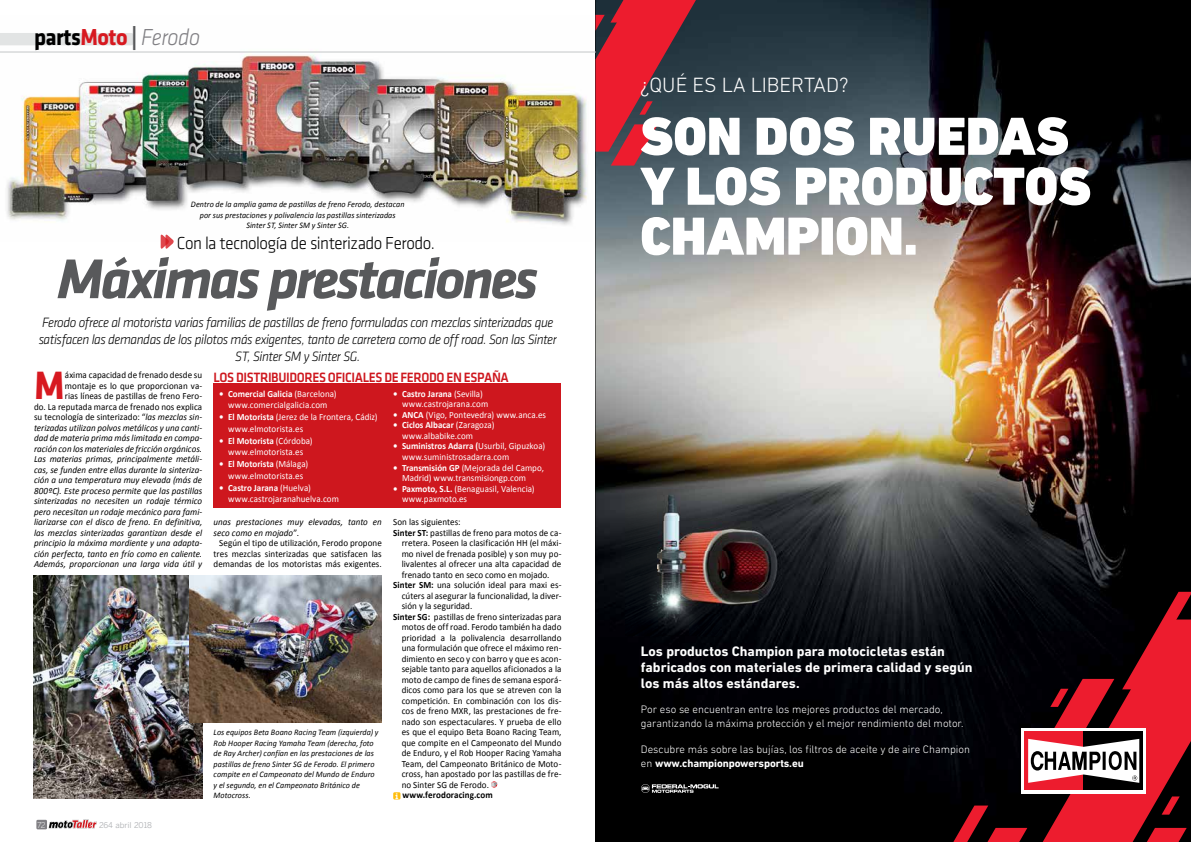
<style>
.page{position:relative;width:1191px;height:842px;background:#fff}
.page>*{position:absolute;margin:0;border:0;box-sizing:border-box;transform-origin:0 0}
.t1{font:italic 700 58px "Klavika";letter-spacing:-.055em;color:#58595b}
.t2{font:900 54.5px/49.9px "DIN Next LT Pro";letter-spacing:-.005em;color:#fff}
.t3{font:700 41px "Klavika";color:#d71920;scale:.95 1}
.t4{font:italic 300 24px "Klavika";letter-spacing:-.02em;color:#807f83;scale:.93 1}
.t5{font:300 21px "DIN Next LT Pro";color:#fff}
.t6{font:18px "Klavika Light OSF";letter-spacing:-.03em;color:#000;scale:.95 1}
.t7{font:italic 300 14px/16.8px "Klavika";letter-spacing:-.03em;color:#000;text-align:center;scale:.95 1}
.t8{font:700 14px/16px "DIN Next LT Pro";color:#fff}
.t9{font:500 14px "Klavika";letter-spacing:-.03em;color:#ce171e;scale:.92 1}
.t10{font:300 11px/14px "DIN Next LT Pro";color:#fff}
.t11{font:9.5px "Calibri";letter-spacing:.005em;color:#000;scale:.95 1}
.t12{font:italic 9.5px/10.5px "Calibri";letter-spacing:.005em;color:#000;text-align:right;scale:.95 1}
.t13{font:9.5px/11.7px "Calibri";letter-spacing:.005em;color:#fff;scale:.95 1}
.t14{font:700 9.5px "Calibri";letter-spacing:.01em;color:#000;scale:.95 1}
.t15{font:italic 8.5px/10.5px "Calibri";letter-spacing:.005em;color:#000;scale:.95 1}
.t16{font:8px "Benton Gothic";letter-spacing:-.01em;color:#adafb2}
.t17{font:300 8px "Benton Gothic";color:#fff}
.s1{font-family:"Klavika Bold Bold OSF";font-weight:400;font-style:normal;color:#000}
.s2{font-family:"Klavika Bold Bold OSF";font-weight:400;font-style:normal;color:#d71920}
.s3{font-family:"Klavika Bold Bold OSF";font-weight:400;font-style:normal;color:#58595b}
.s4{font-style:normal}
.s5{font-weight:700}
.s6{font-family:"American Typewriter";font-size:8px;color:#fff}
</style>
<div class="page">
<div style="left:36px;top:820px;width:11px;height:9px;background:#807f83"></div>
<svg style="left:49px;top:819px;width:48px;height:9px"></svg>
<svg style="left:491px;top:781px;width:6px;height:5px"></svg>
<div style="left:393px;top:792px;width:7px;height:7px;background:#febe10"></div>
<img style="left:0;top:45px;width:592px;height:197px">
<svg style="left:161px;top:233px;width:14px;height:16px"></svg>
<img style="left:34px;top:575px;width:168px;height:224px">
<div style="left:213px;top:384px;width:348px;height:124px;background:#ce171e"></div>
<img style="left:189px;top:575px;width:193px;height:147px">
<img style="left:595px;top:0;width:596px;height:842px">
<img style="left:662px;top:521px;width:119px;height:92px">
<img style="left:626px;top:489px;width:96px;height:29px">
<img style="left:626px;top:518px;width:64px;height:30px">
<img style="left:690px;top:518px;width:32px;height:3px">
<img style="left:626px;top:548px;width:36px;height:58px">
<img style="left:626px;top:606px;width:64px;height:29px">
<img style="left:690px;top:613px;width:32px;height:22px">
<svg style="left:641px;top:784px;width:77px;height:9px"></svg>
<svg style="left:595px;top:0;width:101px;height:166px"></svg>
<svg style="left:953px;top:592px;width:238px;height:250px"></svg>
<div style="left:0;top:33px;width:134px;height:12px;background:#e2e4e4"></div>
<hr style="left:0;top:52px;width:595px;height:1px;background:#d7d9da">
<h3 class="t4" style="left:34px;top:25px;width:180px"><span class="s1">parts</span><span class="s2">Moto</span> <span class="s3">|</span> Ferodo</h3>
<p class="t15" style="left:191px;top:199px;width:226px;text-align:center">Dentro de la amplia gama de pastillas de freno Ferodo, destacan por sus prestaciones y polivalencia las pastillas sinterizadas<br>Sinter ST, Sinter SM y Sinter SG.</p>
<h3 class="t6" style="left:177px;top:233px;width:273px">Con la tecnología de sinterizado Ferodo.</h3>
<h1 class="t1" style="left:57px;top:246px;width:482px">Máximas prestaciones</h1>
<h3 class="t7" style="left:39px;top:314px;width:547px">Ferodo ofrece al motorista varias familias de pastillas de freno formuladas con mezclas sinterizadas que satisfacen las demandas de los pilotos más exigentes, tanto de carretera como de off road. Son las Sinter<br>ST, Sinter SM y Sinter SG.</h3>
<p class="t12" style="left:34px;top:369px;width:179px"><span class="s4">áxima capacidad de frenado desde su montaje es lo que proporcionan va-<br>rias líneas de pastillas de freno Fero-<br>do. La reputada marca de frenado nos explica su tecnología de sinterizado: “</span>las mezclas sin&shy;terizadas utilizan polvos metálicos y una canti&shy;dad de materia prima más limitada en compa&shy;ración con los materiales de fricción orgánicos.<br>Las materias primas, principalmente metáli&shy;cas, se funden entre ellas durante la sinteriza&shy;ción a una temperatura muy elevada (más de 800ºC). Este proceso permite que las pastillas sinterizadas no necesiten un rodaje térmico pero necesitan un rodaje mecánico para fami&shy;liarizarse con el disco de freno. En definitiva, las mezclas sinterizadas garantizan desde el principio la máxima mordiente y una adapta&shy;ción perfecta, tanto en frío como en caliente.<br>Además, proporcionan una larga vida útil y</p>
<h3 class="t3" style="left:34px;top:363px;width:34px">M</h3>
<p class="t17" style="left:37px;top:820px;width:10px">72</p>
<p class="t16" style="left:99px;top:820px;width:54px">264 abril 2018</p>
<h3 class="t9" style="left:213px;top:370px;width:323px">LOS DISTRIBUIDORES OFICIALES DE FERODO EN ESPAÑA</h3>
<p class="t13" style="left:219px;top:387px;width:125px;text-align:center"><span class="s5">• Comercial Galicia</span> (Barcelona) www.comercialgalicia.com</p>
<p class="t13" style="left:228px;top:411px;width:159px;text-indent:-9px"><span class="s5">• El Motorista</span> (Jerez de la Frontera, Cádiz) www.elmotorista.es</p>
<p class="t13" style="left:219px;top:434px;width:100px;text-align:center"><span class="s5">• El Motorista</span> (Córdoba) www.elmotorista.es</p>
<p class="t13" style="left:219px;top:458px;width:95px;text-align:center"><span class="s5">• El Motorista</span> (Málaga) www.elmotorista.es</p>
<p class="t13" style="left:228px;top:481px;width:118px;text-indent:-9px"><span class="s5">• Castro Jarana</span> (Huelva) www.castrojaranahuelva.com</p>
<p class="t12" style="left:214px;top:516px;width:179px">unas prestaciones muy elevadas, tanto en</p>
<p class="t12" style="left:214px;top:527px;width:91px">seco como en mojado<span class="s4">”.</span></p>
<p class="t11" style="left:219px;top:537px;width:173px">Según el tipo de utilización, Ferodo propone</p>
<p class="t11" style="left:214px;top:547px;width:179px">tres mezclas sinterizadas que satisfacen las</p>
<p class="t11" style="left:214px;top:558px;width:179px">demandas de los motoristas más exigentes.</p>
<p class="t15" style="left:214px;top:727px;width:175px">Los equipos Beta Boano Racing Team (izquierda) y Rob Hooper Racing Yamaha Team (derecha, foto de Ray Archer) confían en las prestaciones de las pastillas de freno Sinter SG de Ferodo. El primero compite en el Campeonato del Mundo de Enduro y el segundo, en el Campeonato Británico de Motocross.</p>
<p class="t13" style="left:402px;top:388px;width:92px;line-height:10.5px;text-indent:-9px"><span class="s5">• Castro Jarana</span> (Sevilla) www.castrojarana.com</p>
<p class="t13" style="left:393px;top:408px;width:163px"><span class="s5">• ANCA</span> (Vigo, Pontevedra) www.anca.es</p>
<p class="t13" style="left:402px;top:419px;width:99px;line-height:10.6px;text-indent:-9px"><span class="s5">• Ciclos Albacar</span> (Zaragoza) www.albabike.com</p>
<p class="t13" style="left:402px;top:440px;width:152px;line-height:10.6px;text-indent:-9px"><span class="s5">• Suministros Adarra (</span>Usurbil, Gipuzkoa) www.suministrosadarra.com</p>
<p class="t13" style="left:402px;top:462px;width:151px;line-height:10.6px;text-indent:-9px"><span class="s5">• Transmisión GP</span> (Mejorada del Campo,<br>Madrid) www.transmisiongp.com</p>
<p class="t13" style="left:402px;top:483px;width:141px;line-height:10.6px;text-indent:-9px"><span class="s5">• Paxmoto, S.L.</span> (Benaguasil, Valencia) www.paxmoto.es</p>
<p class="t11" style="left:393px;top:516px;width:72px">Son las siguientes:</p>
<p class="t11" style="left:393px;top:526px;width:179px"><span class="s5">Sinter ST:</span> pastillas de freno para motos de ca-</p>
<p class="t11" style="left:402px;top:537px;width:170px">rretera. Poseen la clasificación HH (el máxi-</p>
<p class="t11" style="left:402px;top:547px;width:170px">mo nivel de frenada posible) y son muy po-</p>
<p class="t11" style="left:402px;top:558px;width:170px">livalentes al ofrecer una alta capacidad de</p>
<p class="t11" style="left:402px;top:568px;width:157px">frenado tanto en seco como en mojado.</p>
<p class="t11" style="left:393px;top:579px;width:179px"><span class="s5">Sinter SM:</span> una solución ideal para maxi es-</p>
<p class="t11" style="left:402px;top:589px;width:170px">cúters al asegurar la funcionalidad, la diver-</p>
<p class="t11" style="left:402px;top:600px;width:76px">sión y la seguridad.</p>
<p class="t11" style="left:393px;top:610px;width:179px"><span class="s5">Sinter SG:</span> pastillas de freno sinterizadas para</p>
<p class="t11" style="left:402px;top:621px;width:170px">motos de off road. Ferodo también ha dado</p>
<p class="t11" style="left:402px;top:631px;width:170px">prioridad a la polivalencia desarrollando</p>
<p class="t11" style="left:402px;top:642px;width:170px">una formulación que ofrece el máximo ren-</p>
<p class="t11" style="left:402px;top:652px;width:170px">dimiento en seco y con barro y que es acon-</p>
<p class="t11" style="left:402px;top:663px;width:170px">sejable tanto para aquellos aficionados a la</p>
<p class="t11" style="left:402px;top:673px;width:170px">moto de campo de fines de semana esporá-</p>
<p class="t11" style="left:402px;top:684px;width:170px">dicos como para los que se atreven con la</p>
<p class="t11" style="left:402px;top:694px;width:170px">competición. En combinación con los dis-</p>
<p class="t11" style="left:402px;top:705px;width:170px">cos de freno MXR, las prestaciones de fre-</p>
<p class="t11" style="left:402px;top:715px;width:170px">nado son espectaculares. Y prueba de ello</p>
<p class="t11" style="left:402px;top:726px;width:170px">es que el equipo Beta Boano Racing Team,</p>
<p class="t11" style="left:402px;top:736px;width:170px">que compite en el Campeonato del Mundo</p>
<p class="t11" style="left:402px;top:747px;width:170px">de Enduro, y el Rob Hooper Racing Yamaha</p>
<p class="t11" style="left:402px;top:757px;width:170px">Team, del Campeonato Británico de Moto-</p>
<p class="t11" style="left:402px;top:768px;width:170px">cross, han apostado por las pastillas de fre-</p>
<p class="t11" style="left:402px;top:778px;width:93px">no Sinter SG de Ferodo.</p>
<p class="t14" style="left:395px;top:789px;width:104px"><span class="s6">i</span> www.ferodoracing.com</p>
<h3 class="t5" style="left:640px;top:72px;width:210px">¿QUÉ ES LA LIBERTAD?</h3>
<h2 class="t2" style="left:640px;top:111px;width:452px">SON DOS RUEDAS<br>Y LOS PRODUCTOS<br>CHAMPION.</h2>
<h3 class="t8" style="left:641px;top:643px;width:333px">Los productos Champion para motocicletas están fabricados con materiales de primera calidad y según los más altos estándares.</h3>
<p class="t10" style="left:641px;top:702px;width:324px">Por eso se encuentran entre los mejores productos del mercado, garantizando la máxima protección y el mejor rendimiento del motor.</p>
<p class="t10" style="left:641px;top:742px;width:331px">Descubre más sobre las bujías, los filtros de aceite y de aire Champion en <span class="s5">www.championpowersports.eu</span></p>
</div>
